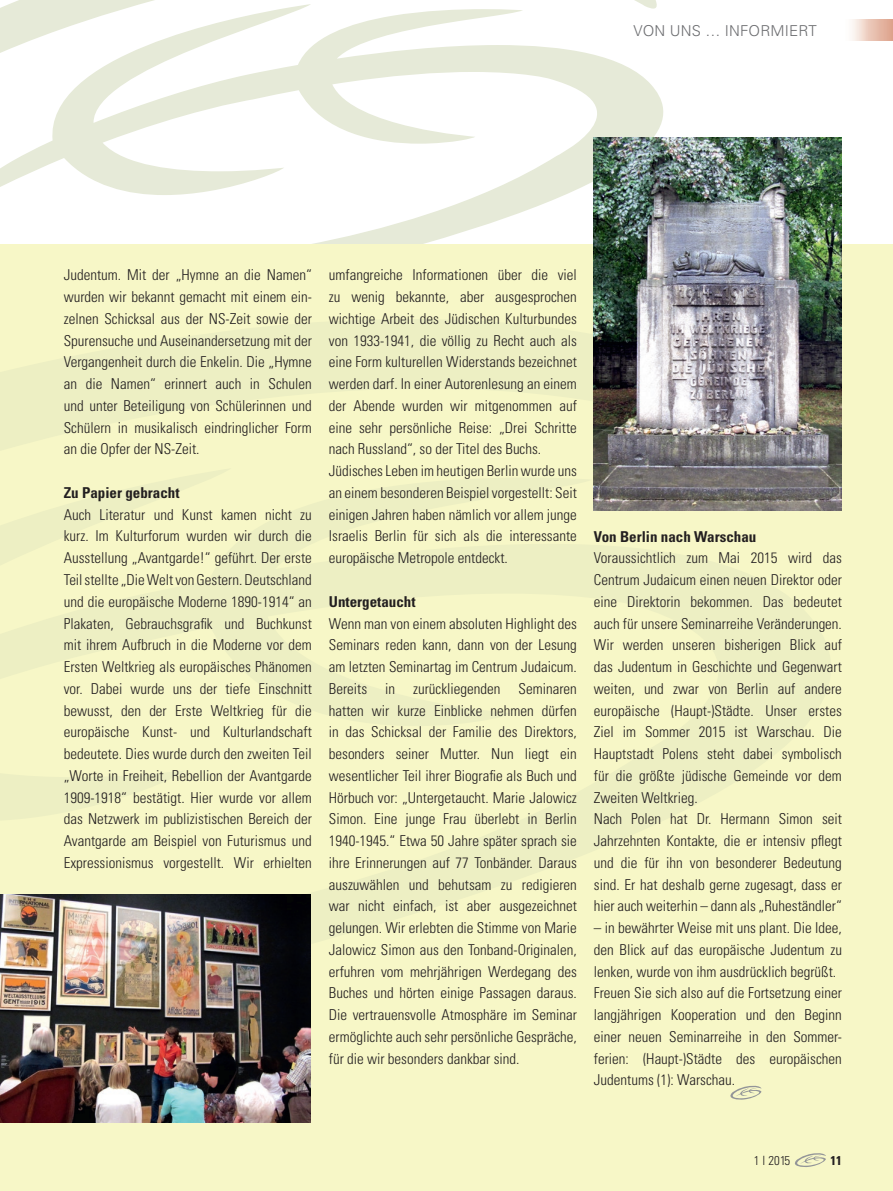
<style>
.page{position:relative;width:893px;height:1191px;background:#fff}
.page>*{position:absolute;margin:0;border:0;box-sizing:border-box;transform-origin:0 0}
.t1{font:300 condensed 15px/21.8px "Univers";color:#231f20;text-align:justify}
.t2{font:700 condensed 15px "Univers";color:#231f20}
.t3{font:300 15px "Univers";letter-spacing:.01em;color:#6c6d70}
.t4{font:300 condensed 12.75px "Univers";color:#231f20}
.t5{font:700 condensed 12.75px "Univers";color:#231f20}
</style>
<div class="page">
<svg style="left:0;top:0;width:664px;height:245px"></svg>
<div style="left:0;top:245px;width:893px;height:946px;background:#f7f7c7"></div>
<svg style="left:730px;top:1085px;width:32px;height:15px"></svg>
<svg style="left:795px;top:1153px;width:31px;height:14px"></svg>
<img style="left:0;top:894px;width:311px;height:229px">
<img style="left:594px;top:137px;width:248px;height:373px">
<p class="t3" style="left:633px;top:22px;width:185px">VON UNS … INFORMIERT</p>
<p class="t1" style="left:64px;top:264px;width:250px">Judentum. Mit der „Hymne an die Namen“ wurden wir bekannt gemacht mit einem ein&shy;zelnen Schicksal aus der NS-Zeit sowie der Spuren suche und Auseinandersetzung mit der Ver gangen heit durch die Enkelin. Die „Hymne an die Namen“ erinnert auch in Schulen und unter Beteiligung von Schülerinnen und Schülern in musikalisch eindringlicher Form an die Opfer der NS-Zeit.</p>
<p class="t2" style="left:64px;top:483px;width:117px">Zu Papier gebracht</p>
<p class="t1" style="left:64px;top:503px;width:250px">Auch Literatur und Kunst kamen nicht zu kurz. Im Kulturforum wurden wir durch die Ausstellung „Avantgarde!“ geführt. Der erste Teil stellte „Die Welt von Gestern. Deutschland und die europäische Moderne 1890-1914“ an Plakaten, Gebrauchsgrafik und Buchkunst mit ihrem Aufbruch in die Moderne vor dem Ersten Weltkrieg als europäisches Phänomen vor. Dabei wurde uns der tiefe Einschnitt bewusst, den der Erste Weltkrieg für die europäische Kunst- und Kulturlandschaft bedeutete. Dies wurde durch den zweiten Teil „Worte in Freiheit, Rebellion der Avantgarde 1909-1918“ bestätigt. Hier wurde vor allem das Netzwerk im publizistischen Bereich der Avantgarde am Beispiel von Futurismus und Expressionismus vorgestellt. Wir erhielten</p>
<p class="t1" style="left:329px;top:264px;width:250px;text-align:left">umfangreiche Informationen über die viel zu wenig bekannte, aber ausgesprochen wichtige Arbeit des Jüdischen Kulturbundes von 1933-1941, die völlig zu Recht auch als eine Form kulturellen Widerstands bezeichnet werden darf. In einer Autorenlesung an einem der Abende wurden wir mitgenommen auf eine sehr persönliche Reise: „Drei Schritte nach Russland“, so der Titel des Buchs.<br>Jüdisches Leben im heutigen Berlin wurde uns an einem besonderen Beispiel vorgestellt: Seit einigen Jahren haben nämlich vor allem junge Israelis Berlin für sich als die interessante europäische Metropole entdeckt.</p>
<p class="t2" style="left:329px;top:592px;width:88px">Untergetaucht</p>
<p class="t1" style="left:329px;top:612px;width:250px">Wenn man von einem absoluten Highlight des Seminars reden kann, dann von der Lesung am letzten Seminartag im Centrum Judaicum.<br>Bereits in zurückliegenden Seminaren hatten wir kurze Einblicke nehmen dürfen in das Schicksal der Familie des Direktors, besonders seiner Mutter. Nun liegt ein wesentlicher Teil ihrer Biografie als Buch und Hörbuch vor: „Untergetaucht. Marie Jalowicz Simon. Eine junge Frau überlebt in Berlin 1940-1945.“ Etwa 50 Jahre später sprach sie ihre Erinnerungen auf 77 Tonbänder. Daraus auszuwählen und behutsam zu redigieren war nicht einfach, ist aber ausgezeichnet gelungen. Wir erlebten die Stimme von Marie Jalowicz Simon aus den Tonband-Originalen, erfuhren vom mehrjährigen Werdegang des Buches und hörten einige Passagen daraus.<br>Die vertrauensvolle Atmosphäre im Seminar ermöglichte auch sehr persönliche Gespräche, für die wir besonders dankbar sind.</p>
<p class="t2" style="left:594px;top:527px;width:164px">Von Berlin nach Warschau</p>
<p class="t1" style="left:594px;top:547px;width:250px;text-align:left">Voraussichtlich zum Mai 2015 wird das Centrum Judaicum einen neuen Direktor oder eine Direktorin bekommen. Das bedeutet auch für unsere Seminarreihe Veränderungen.<br>Wir werden unseren bisherigen Blick auf das Judentum in Geschichte und Gegenwart weiten, und zwar von Berlin auf andere europäische (Haupt-)Städte. Unser erstes Ziel im Sommer 2015 ist Warschau. Die Hauptstadt Polens steht dabei symbolisch für die größte jüdische Gemeinde vor dem Zweiten Weltkrieg.<br>Nach Polen hat Dr. Hermann Simon seit Jahrzehnten Kontakte, die er intensiv pflegt und die für ihn von besonderer Bedeutung sind. Er hat deshalb gerne zugesagt, dass er hier auch weiterhin – dann als „Ruheständler“</p>
<p class="t1" style="left:594px;top:916px;width:250px;text-align:left">– in bewährter Weise mit uns plant. Die Idee, den Blick auf das europäische Judentum zu lenken, wurde von ihm ausdrücklich begrüßt.<br>Freuen Sie sich also auf die Fortsetzung einer lang jährigen Kooperation und den Beginn einer neuen Seminarreihe in den Sommer&shy;ferien: (Haupt-)Städte des europäischen Juden tums (1): Warschau.</p>
<p class="t4" style="left:754px;top:1153px;width:38px">1 l 2015</p>
<p class="t5" style="left:830px;top:1153px;width:13px">11</p>
</div>
